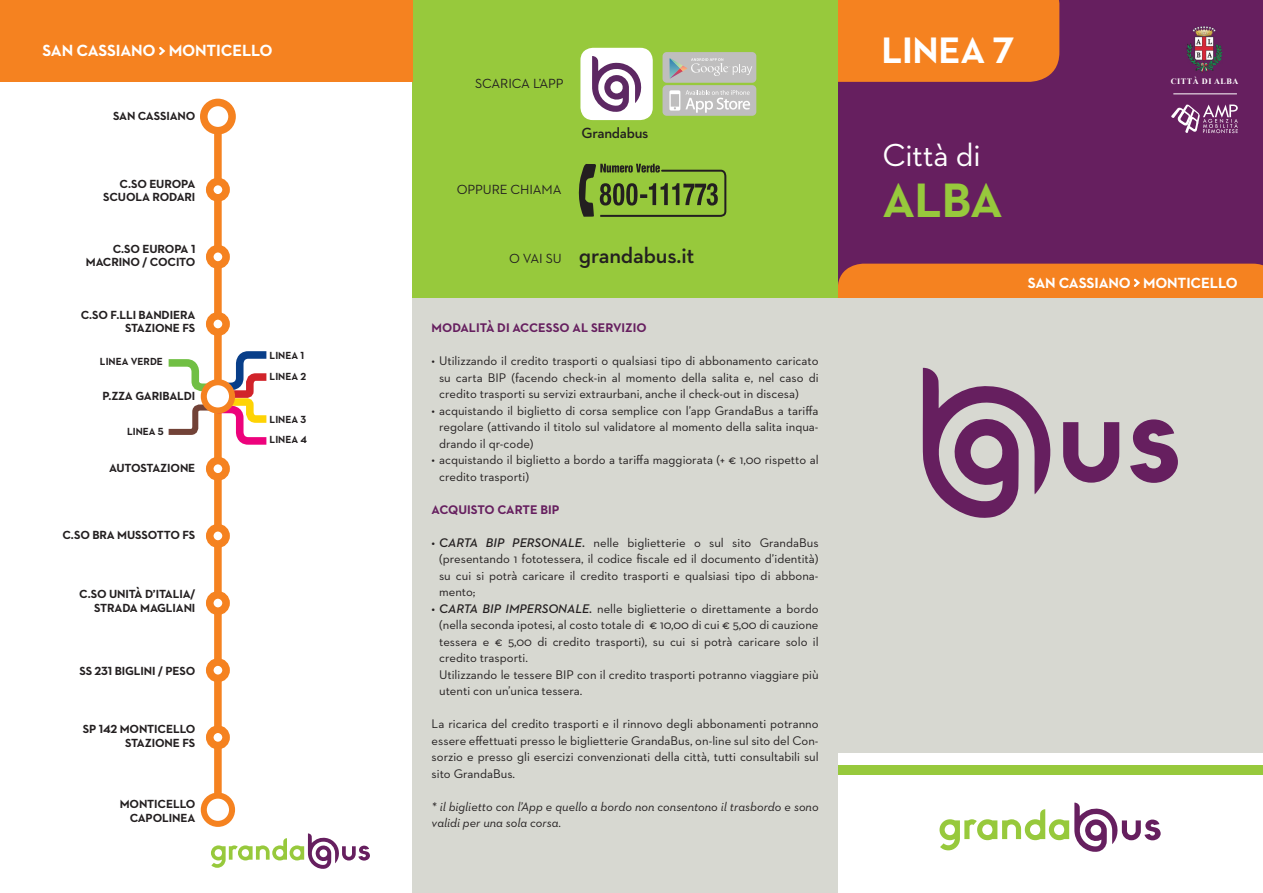
<style>
.page{position:relative;width:1263px;height:893px;background:#fff}
.page>*{position:absolute;margin:0;border:0;box-sizing:border-box;transform-origin:0 0}
.t1{font:700 49.2px "Neutraface 2 Text";color:#97c93c}
.t2{font:700 37.5px "Neutraface 2 Text";letter-spacing:-.01em;color:#fff}
.t3{font:32.4px "Neutraface 2 Text";letter-spacing:-.01em;color:#fff}
.t4{font:600 22.5px "Neutraface 2 Text";letter-spacing:-.01em;color:#231f20}
.t5{font:700 16.5px "Neutraface 2 Text";letter-spacing:-.01em;color:#fff}
.t6{font:700 15px "Neutraface 2 Text";letter-spacing:-.01em;color:#fff}
.t7{font:600 15px "Neutraface 2 Text";letter-spacing:-.02em;color:#231f20}
.t8{font:13.5px "Neutraface 2 Text";letter-spacing:-.01em;color:#231f20}
.t9{font:12.75px/16.5px "Neutraface 2 Text";color:#231f20;text-align:justify}
.t10{font:italic 12.75px/16.5px "Neutraface 2 Text";color:#231f20}
.t11{font:700 12.75px "Neutraface 2 Text";color:#661f5f}
.t12{font:700 12px/13.6px "Neutraface 2 Text";letter-spacing:-.01em;color:#231f20;text-align:right}
.t13{font:700 10.5px "Neutraface 2 Text";color:#231f20}
.t14{font:700 8.25px "Times New Roman";letter-spacing:.06em;color:#fff}
.s1{font-weight:600;font-style:italic}
</style>
<div class="page">
<div style="left:838px;top:74px;width:425px;height:679px;background:#d7d8d1"></div>
<div style="left:838px;top:0;width:425px;height:298px;background:#661f5f"></div>
<div style="left:838px;top:264px;width:425px;height:34px;background:#f58220"></div>
<svg style="left:1171px;top:104px;width:67px;height:29px"></svg>
<img style="left:1186px;top:26px;width:37px;height:47px">
<hr style="left:1173px;top:93px;width:64px;height:1px;background:#fff">
<div style="left:412px;top:0;width:426px;height:893px;background:#d7d8d1"></div>
<div style="left:412px;top:0;width:426px;height:298px;background:#97c93c"></div>
<div style="left:0;top:0;width:412px;height:82px;background:#f58220"></div>
<div style="left:214px;top:131px;width:8px;height:664px;background:#f58220"></div>
<div style="left:200px;top:99px;width:36px;height:35px;border:8px solid #f58220;border-radius:50%"></div>
<div style="left:201px;top:793px;width:34px;height:34px;border:6px solid #f58220;border-radius:50%"></div>
<svg style="left:168px;top:347px;width:99px;height:101px"></svg>
<div style="left:204px;top:382px;width:28px;height:28px;background:#fff;border-radius:50%"></div>
<div style="left:201px;top:379px;width:34px;height:34px;border:6px solid #f58220;border-radius:50%"></div>
<div style="left:210px;top:181px;width:16px;height:17px;background:#fff;border-radius:50%"></div>
<div style="left:206px;top:178px;width:24px;height:24px;border:8px solid #f58220;border-radius:50%"></div>
<div style="left:210px;top:249px;width:16px;height:16px;background:#fff;border-radius:50%"></div>
<div style="left:206px;top:245px;width:24px;height:24px;border:8px solid #f58220;border-radius:50%"></div>
<div style="left:210px;top:316px;width:16px;height:16px;background:#fff;border-radius:50%"></div>
<div style="left:206px;top:312px;width:24px;height:24px;border:8px solid #f58220;border-radius:50%"></div>
<div style="left:210px;top:461px;width:16px;height:16px;background:#fff;border-radius:50%"></div>
<div style="left:206px;top:457px;width:24px;height:24px;border:8px solid #f58220;border-radius:50%"></div>
<div style="left:210px;top:528px;width:16px;height:16px;background:#fff;border-radius:50%"></div>
<div style="left:206px;top:524px;width:24px;height:24px;border:8px solid #f58220;border-radius:50%"></div>
<div style="left:210px;top:595px;width:16px;height:16px;background:#fff;border-radius:50%"></div>
<div style="left:206px;top:591px;width:24px;height:24px;border:8px solid #f58220;border-radius:50%"></div>
<div style="left:210px;top:729px;width:16px;height:16px;background:#fff;border-radius:50%"></div>
<div style="left:206px;top:725px;width:24px;height:24px;border:8px solid #f58220;border-radius:50%"></div>
<div style="left:210px;top:662px;width:16px;height:16px;background:#fff;border-radius:50%"></div>
<div style="left:206px;top:658px;width:24px;height:24px;border:8px solid #f58220;border-radius:50%"></div>
<svg style="left:939px;top:802px;width:222px;height:50px"></svg>
<svg style="left:211px;top:833px;width:159px;height:36px"></svg>
<svg style="left:159px;top:46px;width:7px;height:10px"></svg>
<div style="left:838px;top:765px;width:425px;height:10px;background:#97c93c"></div>
<svg style="left:578px;top:164px;width:148px;height:53px"></svg>
<svg style="left:1063px;top:422px;width:56px;height:61px"></svg>
<svg style="left:1130px;top:419px;width:48px;height:64px"></svg>
<svg style="left:923px;top:368px;width:128px;height:150px"></svg>
<div style="left:580px;top:48px;width:73px;height:72px;background:#fff;border-radius:12px"></div>
<svg style="left:592px;top:56px;width:50px;height:56px"></svg>
<div style="left:662px;top:52px;width:94px;height:31px;background:#bfbebe;border-radius:4px"></div>
<svg style="left:669px;top:0;width:390px;height:82px"></svg>
<div style="left:662px;top:85px;width:94px;height:31px;background:#bfbebe;border-radius:4px"></div>
<svg style="left:669px;top:90px;width:81px;height:23px"></svg>
<p class="t5" style="left:43px;top:40px;width:232px">SAN CASSIANO MONTICELLO</p>
<p class="t12" style="left:113px;top:109px;width:84px">SAN CASSIANO</p>
<p class="t12" style="left:103px;top:177px;width:94px">C.SO EUROPA<br>SCUOLA RODARI</p>
<p class="t12" style="left:86px;top:242px;width:111px">C.SO EUROPA 1<br>MACRINO / COCITO</p>
<p class="t12" style="left:81px;top:308px;width:116px">C.SO F.LLI BANDIERA<br>STAZIONE FS</p>
<p class="t13" style="left:100px;top:354px;width:65px">LINEA VERDE</p>
<p class="t12" style="left:102px;top:389px;width:95px">P.ZZA GARIBALDI</p>
<p class="t13" style="left:127px;top:424px;width:38px">LINEA 5</p>
<p class="t12" style="left:109px;top:461px;width:88px">AUTOSTAZIONE</p>
<p class="t12" style="left:63px;top:528px;width:134px">C.SO BRA MUSSOTTO FS</p>
<p class="t12" style="left:79px;top:587px;width:118px">C.SO UNITÀ D’ITALIA/<br>STRADA MAGLIANI</p>
<p class="t12" style="left:79px;top:664px;width:117px">SS 231 BIGLINI / PESO</p>
<p class="t12" style="left:83px;top:722px;width:114px">SP 142 MONTICELLO<br>STAZIONE FS</p>
<p class="t12" style="left:120px;top:797px;width:77px">MONTICELLO<br>CAPOLINEA</p>
<p class="t13" style="left:270px;top:348px;width:36px">LINEA 1</p>
<p class="t13" style="left:270px;top:370px;width:38px">LINEA 2</p>
<p class="t13" style="left:270px;top:413px;width:38px">LINEA 3</p>
<p class="t13" style="left:270px;top:433px;width:39px">LINEA 4</p>
<p class="t8" style="left:475px;top:75px;width:90px">SCARICA L’APP</p>
<p class="t8" style="left:457px;top:181px;width:106px">OPPURE CHIAMA</p>
<p class="t7" style="left:582px;top:123px;width:68px">Grandabus</p>
<p class="t8" style="left:509px;top:250px;width:54px">O VAI SU</p>
<h3 class="t4" style="left:579px;top:242px;width:117px">grandabus.it</h3>
<p class="t11" style="left:432px;top:320px;width:217px">MODALITÀ DI ACCESSO AL SERVIZIO</p>
<p class="t9" style="left:439px;top:352px;width:381px;text-indent:-7px">• Utilizzando il credito trasporti o qualsiasi tipo di abbonamento caricato su carta BIP (facendo check-in al momento della salita e, nel caso di credito trasporti su servizi extraurbani, anche il check-out in discesa)</p>
<p class="t9" style="left:439px;top:402px;width:381px;text-indent:-7px">• acquistando il biglietto di corsa semplice con l’app GrandaBus a tariffa regolare (attivando il titolo sul validatore al momento della salita inqua&shy;drando il qr-code)</p>
<p class="t9" style="left:439px;top:451px;width:381px;text-indent:-7px">• acquistando il biglietto a bordo a tariffa maggiorata (+ € 1,00 rispetto al credito trasporti)</p>
<p class="t11" style="left:432px;top:501px;width:129px">ACQUISTO CARTE BIP</p>
<p class="t9" style="left:439px;top:534px;width:381px;text-indent:-7px"><span class="s1">• CARTA BIP PERSONALE.</span> nelle biglietterie o sul sito GrandaBus (presentando 1 fototessera, il codice fiscale ed il documento d’identità) su cui si potrà caricare il credito trasporti e qualsiasi tipo di abbona&shy;mento;</p>
<p class="t9" style="left:439px;top:600px;width:381px;text-align:left;text-indent:-7px"><span class="s1">• CARTA BIP IMPERSONALE.</span> nelle biglietterie o direttamente a bordo (nella seconda ipotesi, al costo totale di € 10,00 di cui € 5,00 di cauzione tessera e € 5,00 di credito trasporti), su cui si potrà caricare solo il credito trasporti.<br>Utilizzando le tessere BIP con il credito trasporti potranno viaggiare più utenti con un’unica tessera.</p>
<p class="t9" style="left:432px;top:715px;width:388px">La ricarica del credito trasporti e il rinnovo degli abbonamenti potranno essere effettuati presso le biglietterie GrandaBus, on-line sul sito del Con&shy;sorzio e presso gli esercizi convenzionati della città, tutti consultabili sul sito GrandaBus.</p>
<p class="t10" style="left:432px;top:798px;width:388px">* il biglietto con l’App e quello a bordo non consentono il trasbordo e sono validi per una sola corsa.</p>
<h2 class="t2" style="left:881px;top:26px;width:134px">LINEA 7</h2>
<h3 class="t3" style="left:882px;top:135px;width:100px">Città di</h3>
<h1 class="t1" style="left:882px;top:169px;width:122px">ALBA</h1>
<p class="t14" style="left:1171px;top:75px;width:69px">CITTÀ DI ALBA</p>
<p class="t6" style="left:1028px;top:273px;width:211px">SAN CASSIANO MONTICELLO</p>
</div>
